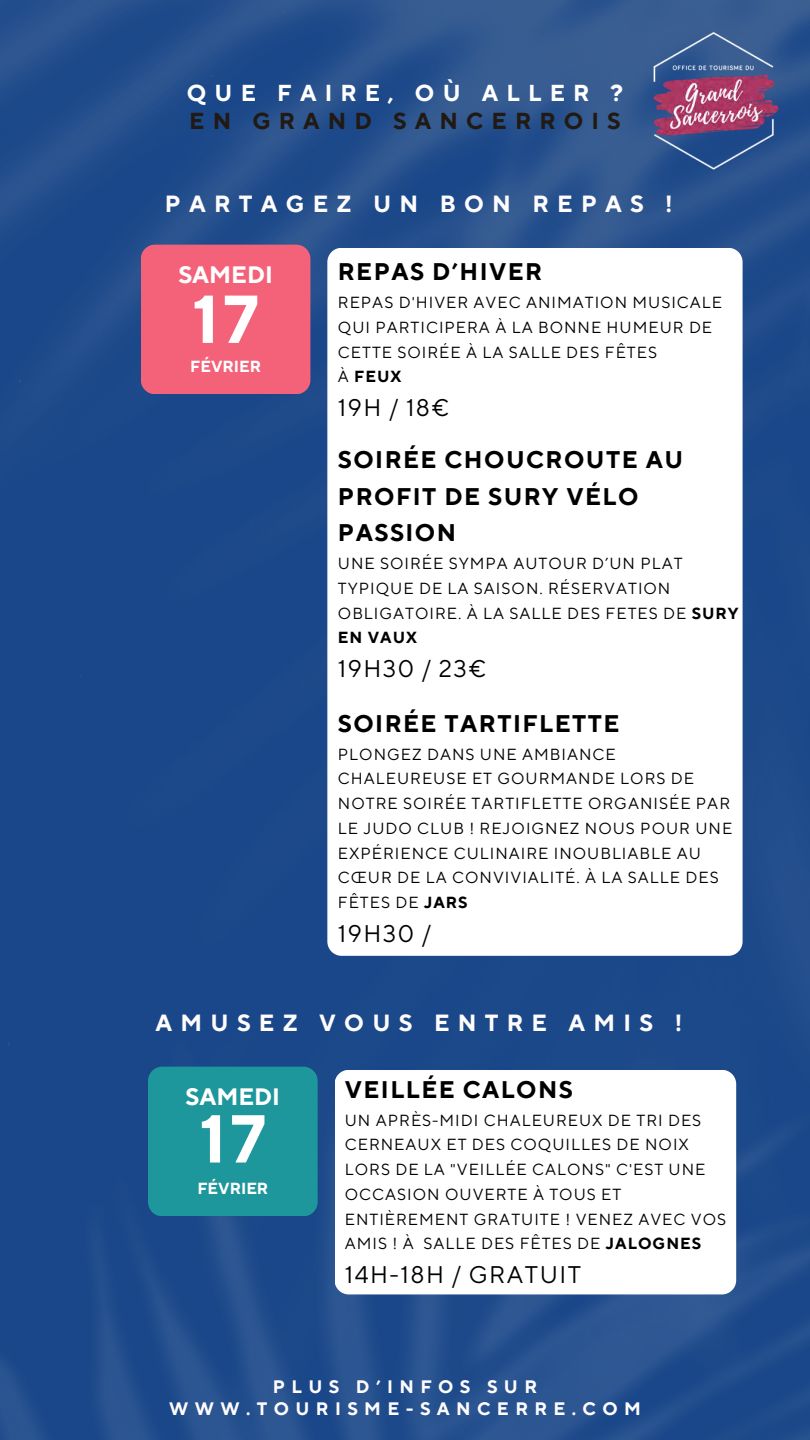
<style>
.page{position:relative;width:810px;height:1440px;background:#fff}
.page>*{position:absolute;margin:0;border:0;box-sizing:border-box;transform-origin:0 0}
.t1{font:700 67.6px "TT Norms Pro";color:#fff}
.t2{font:700 24px/36.8px "TT Norms Pro";letter-spacing:.06em;color:#000}
.t3{font:24px "TT Norms Pro";letter-spacing:.06em;color:#000}
.t4{font:700 23.7px "TT Norms Pro";color:#fff}
.t5{font:700 23.3px "TT Norms Pro";letter-spacing:.355em;color:#fffcfd}
.t6{font:700 23px/28.5px "TT Norms Pro";letter-spacing:.355em;color:#fff}
.t7{font:700 18px/22.5px "TT Norms Pro";letter-spacing:.355em;color:#fffcfd;text-align:center}
.t8{font:16px/24.8px "TT Norms Pro";letter-spacing:.06em;color:#000}
.t9{font:700 16px "TT Norms Pro";color:#fff}
.t10{font:700 16px "TT Norms Pro";color:#000}
.s1{color:#211a14}
.s2{font-weight:400}
.s3{font-weight:700}
</style>
<div class="page">
<img style="left:0;top:0;width:810px;height:1440px">
<div style="left:141px;top:245px;width:169px;height:149px;background:#f46279;border-radius:14px"></div>
<div style="left:327px;top:248px;width:416px;height:708px;background:#fff;border-radius:14px"></div>
<img style="left:640px;top:27px;width:147px;height:148px">
<div style="left:148px;top:1067px;width:170px;height:149px;background:#1d979b;border-radius:14px"></div>
<div style="left:335px;top:1070px;width:401px;height:224px;background:#fff;border-radius:14px"></div>
<p class="t6" style="left:187px;top:79px;width:438px">QUE FAIRE, OÙ ALLER ?<br><span class="s1">EN GRAND SANCERROIS</span></p>
<p class="t5" style="left:165px;top:190px;width:509px">PARTAGEZ UN BON REPAS !</p>
<p class="t4" style="left:178px;top:260px;width:96px">SAMEDI</p>
<h1 class="t1" style="left:193px;top:279px;width:68px">17</h1>
<h1 class="t9" style="left:190px;top:356px;width:72px">FÉVRIER</h1>
<h1 class="t2" style="left:338px;top:254px;width:206px">REPAS D’HIVER</h1>
<p class="t8" style="left:338px;top:291px;width:386px">REPAS D'HIVER AVEC ANIMATION MUSICALE<br>QUI PARTICIPERA À LA BONNE HUMEUR DE<br>CETTE SOIRÉE À LA SALLE DES FÊTES</p>
<h3 class="t10" style="left:338px;top:367px;width:65px"><span class="s2">À</span> FEUX</h3>
<p class="t3" style="left:338px;top:393px;width:113px">19H / 18€</p>
<p class="t2" style="left:338px;top:442px;width:347px">SOIRÉE CHOUCROUTE AU<br>PROFIT DE SURY VÉLO<br>PASSION</p>
<p class="t8" style="left:338px;top:552px;width:402px">UNE SOIRÉE SYMPA AUTOUR D’UN PLAT<br>TYPIQUE DE LA SAISON. RÉSERVATION<br>OBLIGATOIRE. À LA SALLE DES FETES DE <span class="s3">SURY<br>EN VAUX</span></p>
<p class="t3" style="left:338px;top:654px;width:150px">19H30 / 23€</p>
<p class="t2" style="left:338px;top:706px;width:283px">SOIRÉE TARTIFLETTE</p>
<p class="t8" style="left:338px;top:742px;width:396px">PLONGEZ DANS UNE AMBIANCE<br>CHALEUREUSE ET GOURMANDE LORS DE<br>NOTRE SOIRÉE TARTIFLETTE ORGANISÉE PAR<br>LE JUDO CLUB ! REJOIGNEZ NOUS POUR UNE<br>EXPÉRIENCE CULINAIRE INOUBLIABLE AU<br>CŒUR DE LA CONVIVIALITÉ. À LA SALLE DES<br>FÊTES DE <span class="s3">JARS</span></p>
<p class="t3" style="left:338px;top:919px;width:95px">19H30 /</p>
<h1 class="t5" style="left:156px;top:1009px;width:528px">AMUSEZ VOUS ENTRE AMIS !</h1>
<h1 class="t4" style="left:186px;top:1082px;width:96px">SAMEDI</h1>
<p class="t1" style="left:200px;top:1098px;width:68px">17</p>
<h3 class="t9" style="left:197px;top:1178px;width:72px">FÉVRIER</h3>
<p class="t2" style="left:345px;top:1072px;width:230px">VEILLÉE CALONS</p>
<p class="t8" style="left:345px;top:1108px;width:383px">UN APRÈS-MIDI CHALEUREUX DE TRI DES CERNEAUX ET DES COQUILLES DE NOIX LORS DE LA "VEILLÉE CALONS" C'EST UNE OCCASION OUVERTE À TOUS ET ENTIÈREMENT GRATUITE ! VENEZ AVEC VOS AMIS ! À SALLE DES FÊTES DE <span class="s3">JALOGNES</span></p>
<p class="t3" style="left:345px;top:1260px;width:238px">14H-18H / GRATUIT</p>
<p class="t7" style="left:169px;top:1376px;width:473px">PLUS D’INFOS SUR<br>WWW.TOURISME-SANCERRE.COM</p>
</div>
